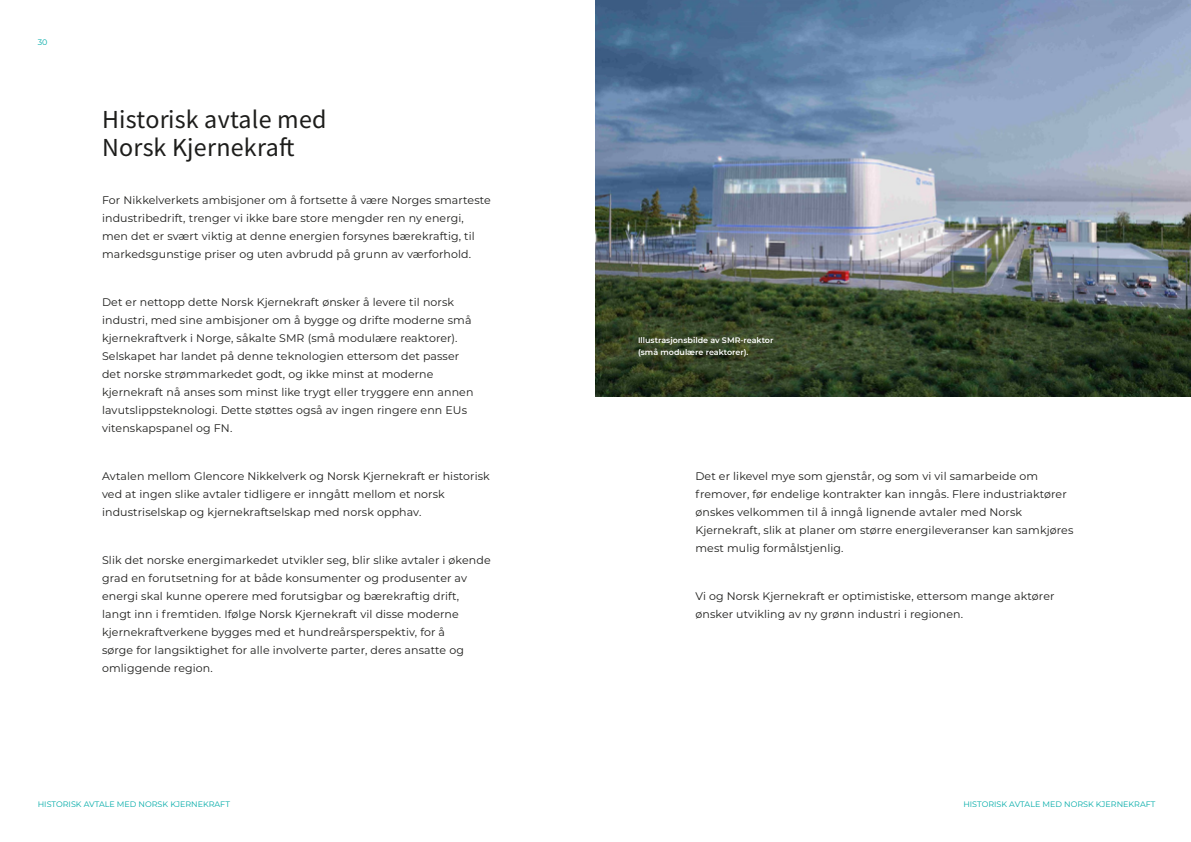
<style>
.page{position:relative;width:1191px;height:842px;background:#fff}
.page>*{position:absolute;margin:0;border:0;box-sizing:border-box;transform-origin:0 0}
.t1{font:26px/28px "Source Sans Variable";letter-spacing:.01em;color:#1d1d1b}
.t2{font:11px/18px "Montserrat";letter-spacing:.01em;color:#1d1d1b}
.t3{font:8px "Montserrat";color:#00aba8}
.t4{font:600 8px/12px "Montserrat";color:#fff}
</style>
<div class="page">
<img style="left:595px;top:0;width:596px;height:397px">
<p class="t3" style="left:38px;top:36px;width:11px">30</p>
<h1 class="t1" style="left:102px;top:105px;width:226px">Historisk avtale med<br>Norsk Kjernekraft</h1>
<p class="t2" style="left:102px;top:190px;width:390px">For Nikkelverkets ambisjoner om å fortsette å være Norges smarteste industribedrift, trenger vi ikke bare store mengder ren ny energi, men det er svært viktig at denne energien forsynes bærekraftig, til markedsgunstige priser og uten avbrudd på grunn av værforhold.</p>
<p class="t2" style="left:102px;top:292px;width:373px">Det er nettopp dette Norsk Kjernekraft ønsker å levere til norsk industri, med sine ambisjoner om å bygge og drifte moderne små kjernekraftverk i Norge, såkalte SMR (små modulære reaktorer).<br>Selskapet har landet på denne teknologien ettersom det passer det norske strømmarkedet godt, og ikke minst at moderne kjernekraft nå anses som minst like trygt eller tryggere enn annen lavutslippsteknologi. Dette støttes også av ingen ringere enn EUs vitenskapspanel og FN.</p>
<p class="t2" style="left:102px;top:466px;width:389px">Avtalen mellom Glencore Nikkelverk og Norsk Kjernekraft er historisk ved at ingen slike avtaler tidligere er inngått mellom et norsk industriselskap og kjernekraftselskap med norsk opphav.</p>
<p class="t2" style="left:102px;top:550px;width:390px">Slik det norske energimarkedet utvikler seg, blir slike avtaler i økende grad en forutsetning for at både konsumenter og produsenter av energi skal kunne operere med forutsigbar og bærekraftig drift, langt inn i fremtiden. Ifølge Norsk Kjernekraft vil disse moderne kjernekraftverkene bygges med et hundreårsperspektiv, for å<br>sørge for langsiktighet for alle involverte parter, deres ansatte og omliggende region.</p>
<p class="t4" style="left:638px;top:334px;width:137px">Illustrasjonsbilde av SMR-reaktor (små modulære reaktorer).</p>
<p class="t2" style="left:695px;top:466px;width:379px">Det er likevel mye som gjenstår, og som vi vil samarbeide om fremover, før endelige kontrakter kan inngås. Flere industriaktører ønskes velkommen til å inngå lignende avtaler med Norsk Kjernekraft, slik at planer om større energileveranser kan samkjøres mest mulig formålstjenlig.</p>
<p class="t2" style="left:695px;top:586px;width:360px">Vi og Norsk Kjernekraft er optimistiske, ettersom mange aktører ønsker utvikling av ny grønn industri i regionen.</p>
<p class="t3" style="left:38px;top:799px;width:194px">HISTORISK AVTALE MED NORSK KJERNEKRAFT</p>
<p class="t3" style="left:963px;top:799px;width:194px">HISTORISK AVTALE MED NORSK KJERNEKRAFT</p>
</div>
